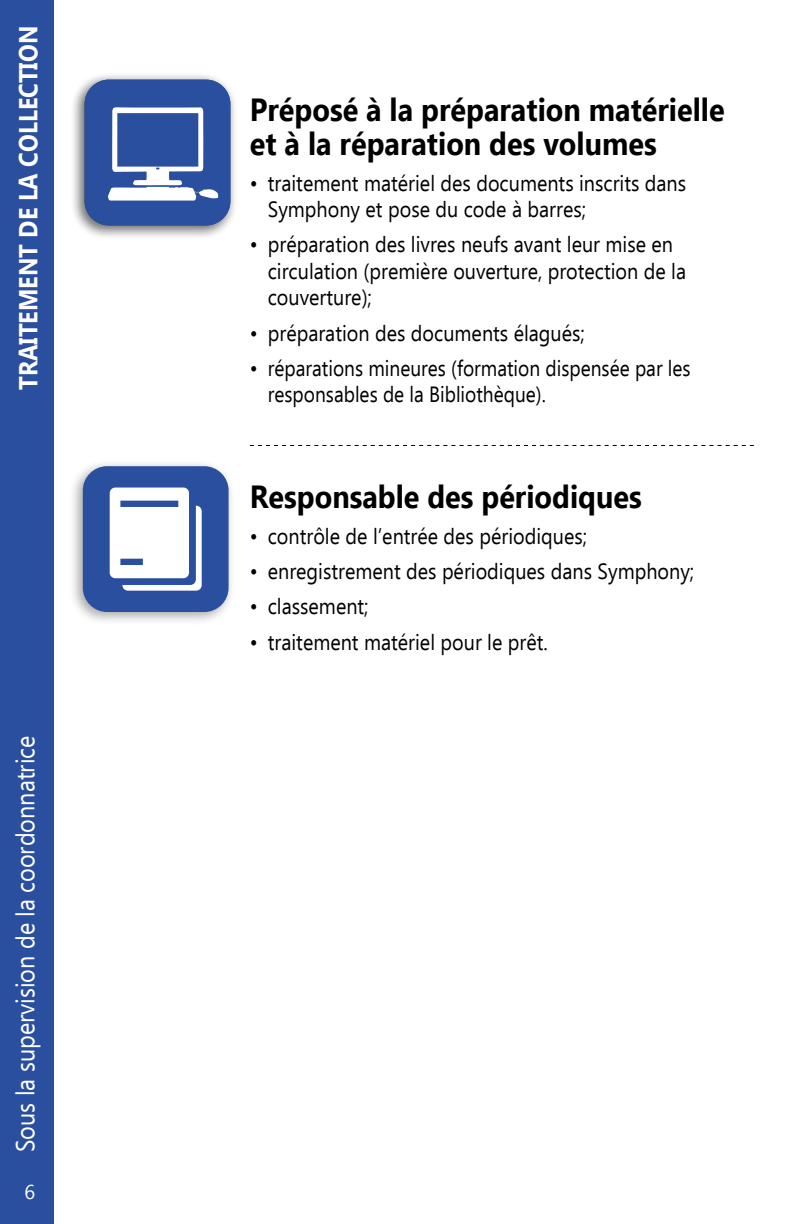
<style>
.page{position:relative;width:792px;height:1224px;background:#fff}
.page>*{position:absolute;margin:0;border:0;box-sizing:border-box;transform-origin:0 0}
.t1{font:700 32px/34px "Ebrima";color:#000;scale:.9 1}
.t2{font:26px "Ebrima";color:#fff;scale:.9 1}
.t3{font:700 26px "Ebrima";color:#fff;scale:.9 1}
.t4{font:22px/26.4px "Ebrima";color:#000;scale:.9 1}
.t5{font:20px "Ebrima";color:#fff}
</style>
<div class="page">
<div style="left:68px;top:459px;width:168px;height:167px;background:#000;opacity:.35"></div>
<div style="left:83px;top:466px;width:146px;height:146px;background:#2a4f9e;border-radius:24px"></div>
<svg style="left:110px;top:488px;width:92px;height:103px"></svg>
<svg style="left:250px;top:445px;width:504px;height:1px"></svg>
<div style="left:0;top:0;width:54px;height:1224px;background:#2a4f9e"></div>
<div style="left:70px;top:72px;width:168px;height:168px;background:#000;opacity:.35"></div>
<div style="left:85px;top:80px;width:145px;height:145px;background:#2a4f9e;border-radius:24px"></div>
<svg style="left:108px;top:107px;width:110px;height:94px"></svg>
<p class="t3" style="left:8px;top:390px;width:406px;rotate:-90deg">TRAITEMENT DE LA COLLECTION</p>
<p class="t2" style="left:6px;top:1152px;width:464px;rotate:-90deg">Sous la supervision de la coordonnatrice</p>
<p class="t5" style="left:25px;top:1177px;width:12px">6</p>
<h1 class="t1" style="left:250px;top:91px;width:529px">Préposé à la préparation matérielle et à la réparation des volumes</h1>
<p class="t4" style="left:268px;top:169px;width:466px;text-indent:-18px">• traitement matériel des documents inscrits dans<br>Symphony et pose du code à barres;</p>
<p class="t4" style="left:268px;top:231px;width:466px;text-indent:-18px">• préparation des livres neufs avant leur mise en circulation (première ouverture, protection de la couverture);</p>
<p class="t4" style="left:250px;top:319px;width:374px">• préparation des documents élagués;</p>
<p class="t4" style="left:268px;top:354px;width:471px;text-indent:-18px">• réparations mineures (formation dispensée par les responsables de la Bibliothèque).</p>
<h1 class="t1" style="left:250px;top:478px;width:437px">Responsable des périodiques</h1>
<p class="t4" style="left:250px;top:522px;width:376px">• contrôle de l’entrée des périodiques;</p>
<p class="t4" style="left:250px;top:558px;width:495px">• enregistrement des périodiques dans Symphony;</p>
<p class="t4" style="left:250px;top:593px;width:133px">• classement;</p>
<p class="t4" style="left:250px;top:628px;width:333px">• traitement matériel pour le prêt.</p>
</div>
